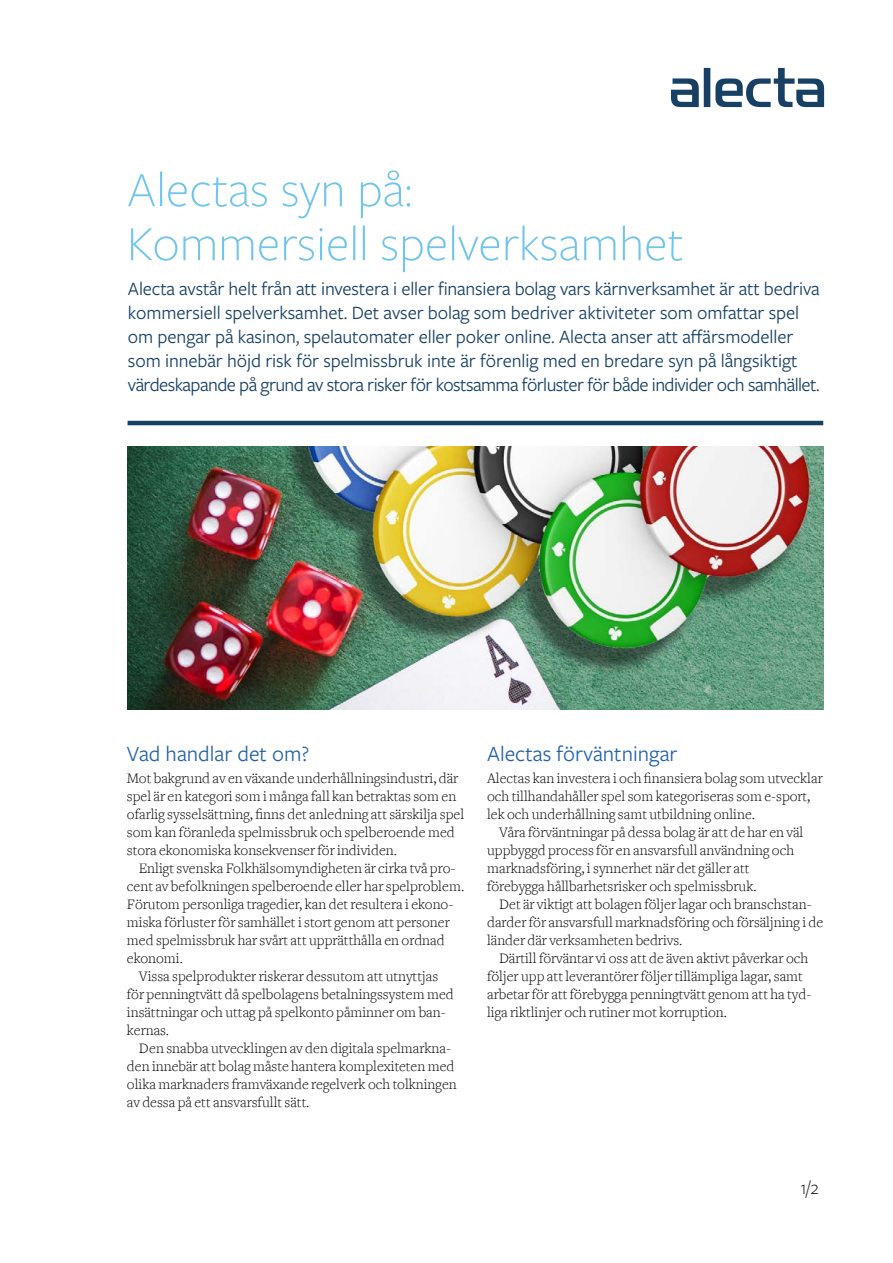
<style>
.page{position:relative;width:893px;height:1263px;background:#fff}
.page>*{position:absolute;margin:0;border:0;box-sizing:border-box;transform-origin:0 0}
.t1{font:300 51px/54px "Freight Sans Pro";color:#71c5eb}
.t2{font:22.5px "Freight Sans Pro";color:#2463a6}
.t3{font:19.5px/24px "Freight Sans Pro";letter-spacing:-.005em;color:#174064}
.t4{font:300 19.5px "Freight Sans Pro";color:#000}
.t5{font:300 15px/18px "Freight Text";color:#000}
</style>
<div class="page">
<svg style="left:671px;top:68px;width:153px;height:39px"></svg>
<hr style="left:128px;top:421px;width:695px;height:4px;background:#174064">
<img style="left:128px;top:446px;width:695px;height:263px">
<h1 class="t1" style="left:127px;top:161px;width:558px">Alectas syn på:<br>Kommersiell spelverksamhet</h1>
<p class="t3" style="left:128px;top:276px;width:693px">Alecta avstår helt från att investera i eller finansiera bolag vars kärnverksamhet är att bedriva kommersiell spelverksamhet. Det avser bolag som bedriver aktiviteter som omfattar spel om pengar på kasinon, spelautomater eller poker online. Alecta anser att affärsmodeller som innebär höjd risk för spelmissbruk inte är förenlig med en bredare syn på långsiktigt värdeskapande på grund av stora risker för kostsamma förluster för både individer och samhället.</p>
<h2 class="t2" style="left:127px;top:739px;width:184px">Vad handlar det om?</h2>
<p class="t5" style="left:127px;top:770px;width:339px">Mot bakgrund av en växande underhållningsindustri, där spel är en kategori som i många fall kan betraktas som en ofarlig sysselsättning, finns det anledning att särskilja spel som kan föranleda spelmissbruk och spelberoende med stora ekonomiska konsekvenser för individen.</p>
<p class="t5" style="left:139px;top:860px;width:318px">Enligt svenska Folkhälsomyndigheten är cirka två pro-</p>
<p class="t5" style="left:127px;top:878px;width:339px">cent av befolkningen spelberoende eller har spelproblem.</p>
<p class="t5" style="left:127px;top:896px;width:328px">Förutom personliga tragedier, kan det resultera i ekono-</p>
<p class="t5" style="left:127px;top:914px;width:324px">miska förluster för samhället i stort genom att personer</p>
<p class="t5" style="left:127px;top:932px;width:319px">med spelmissbruk har svårt att upprätthålla en ordnad</p>
<p class="t5" style="left:127px;top:950px;width:58px">ekonomi.</p>
<p class="t5" style="left:139px;top:968px;width:301px">Vissa spelprodukter riskerar dessutom att utnyttjas</p>
<p class="t5" style="left:127px;top:986px;width:328px">för penningtvätt då spelbolagens betalningssystem med</p>
<p class="t5" style="left:127px;top:1004px;width:320px">insättningar och uttag på spelkonto påminner om ban-</p>
<p class="t5" style="left:127px;top:1022px;width:44px">kernas.</p>
<p class="t5" style="left:139px;top:1040px;width:314px">Den snabba utvecklingen av den digitala spelmarkna-</p>
<p class="t5" style="left:127px;top:1058px;width:329px">den innebär att bolag måste hantera komplexiteten med</p>
<p class="t5" style="left:127px;top:1076px;width:331px">olika marknaders framväxande regelverk och tolkningen</p>
<p class="t5" style="left:127px;top:1094px;width:184px">av dessa på ett ansvarsfullt sätt.</p>
<h2 class="t2" style="left:487px;top:738px;width:192px">Alectas förväntningar</h2>
<p class="t5" style="left:487px;top:769px;width:337px">Alectas kan investera i och finansiera bolag som utvecklar och tillhandahåller spel som kategoriseras som e-sport, lek och underhållning samt utbildning online.</p>
<p class="t5" style="left:487px;top:823px;width:318px;text-indent:12px">Våra förväntningar på dessa bolag är att de har en väl uppbyggd process för en ansvarsfull användning och marknadsföring, i synnerhet när det gäller att förebygga hållbarhetsrisker och spelmissbruk.</p>
<p class="t5" style="left:487px;top:895px;width:338px;text-indent:12px">Det är viktigt att bolagen följer lagar och branschstan&shy;darder för ansvarsfull marknadsföring och försäljning i de länder där verksamheten bedrivs.</p>
<p class="t5" style="left:487px;top:949px;width:326px;text-indent:12px">Därtill förväntar vi oss att de även aktivt påverkar och följer upp att leverantörer följer tillämpliga lagar, samt arbetar för att förebygga penningtvätt genom att ha tyd&shy;liga riktlinjer och rutiner mot korruption.</p>
<h3 class="t4" style="left:800px;top:1175px;width:20px">1/2</h3>
</div>
